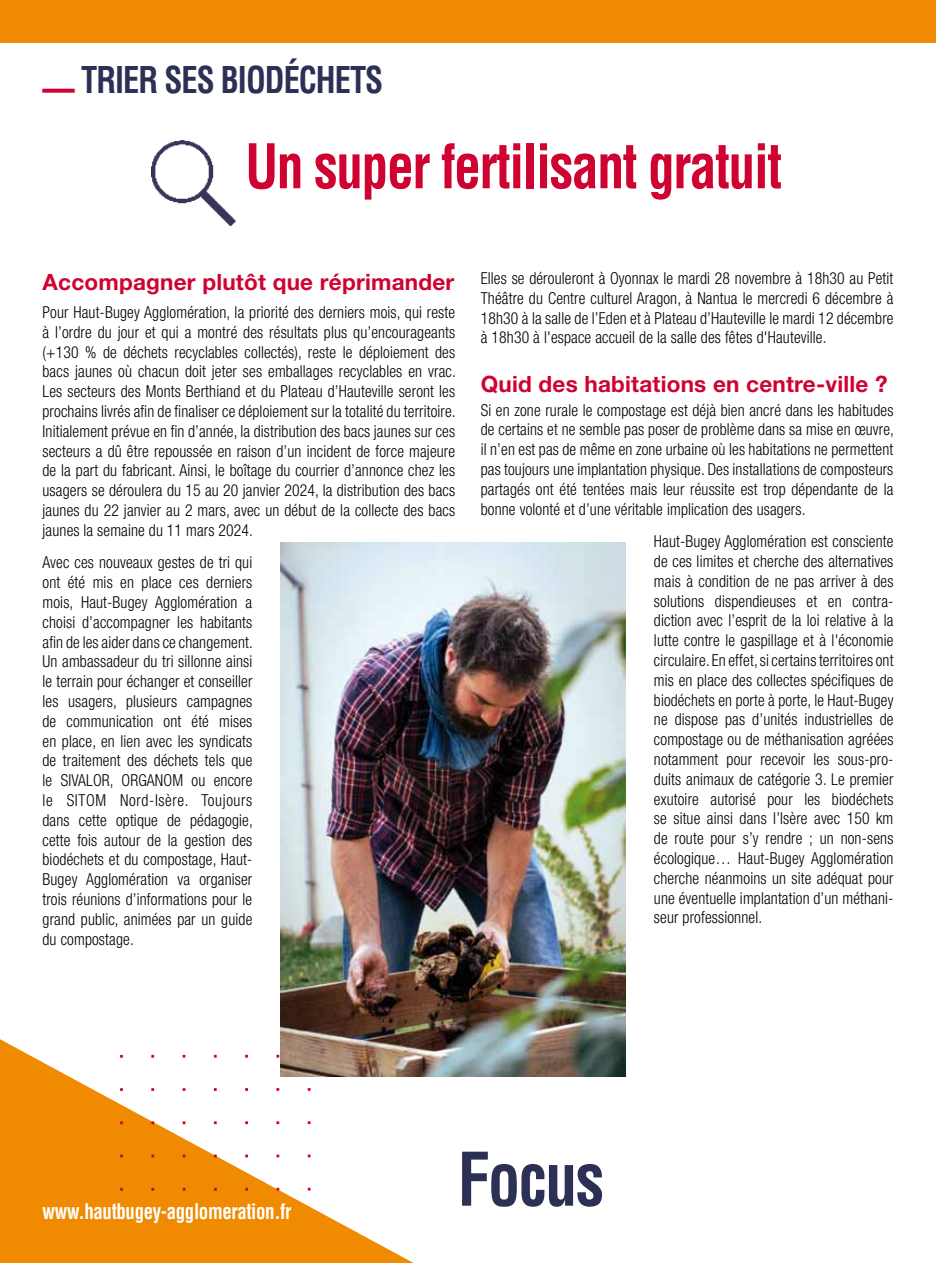
<style>
.page{position:relative;width:936px;height:1263px;background:#fff}
.page>*{position:absolute;margin:0;border:0;box-sizing:border-box;transform-origin:0 0}
.t1{font:700 condensed 72px "Helvetica";color:#2c3055;scale:.9 1}
.t2{font:700 condensed 60px "Helvetica";letter-spacing:-.03em;color:#cf0332;scale:.9 1}
.t3{font:700 condensed 36px "Helvetica";letter-spacing:-.03em;color:#2c3055;scale:.9 1}
.t4{font:700 22.5px "Helvetica Neue";letter-spacing:.01em;color:#cf0332}
.t5{font:700 condensed 21px "Helvetica";letter-spacing:-.02em;color:#fff;scale:.9 1}
.t6{font:300 condensed 16.5px/19.8px "Helvetica Neue LT Com";letter-spacing:.01em;color:#000;text-align:justify;scale:.95 1}
.s1{color:#cf0332}
</style>
<div class="page">
<div style="left:0;top:0;width:935px;height:43px;background:#f08a00"></div>
<svg style="left:0;top:1039px;width:413px;height:224px;fill:#f08a00"></svg>
<img style="left:151px;top:140px;width:84px;height:85px">
<img style="left:281px;top:542px;width:344px;height:534px">
<h3 class="t3" style="left:43px;top:57px;width:376px"><span class="s1">—</span> Trier ses biodéchets</h3>
<h2 class="t2" style="left:245px;top:129px;width:598px">Un super fertilisant gratuit</h2>
<h3 class="t4" style="left:43px;top:268px;width:413px">Accompagner plutôt que réprimander</h3>
<p class="t6" style="left:43px;top:302px;width:436px">Pour Haut-Bugey Agglomération, la priorité des derniers mois, qui reste à l’ordre du jour et qui a montré des résultats plus qu’encourageants (+130 % de déchets recyclables collectés), reste le déploiement des bacs jaunes où chacun doit jeter ses emballages recyclables en vrac.<br>Les secteurs des Monts Berthiand et du Plateau d’Hauteville seront les prochains livrés afin de finaliser ce déploiement sur la totalité du territoire.<br>Initialement prévue en fin d’année, la distribution des bacs jaunes sur ces secteurs a dû être repoussée en raison d’un incident de force majeure de la part du fabricant. Ainsi, le boîtage du courrier d’annonce chez les usagers se déroulera du 15 au 20 janvier 2024, la distribution des bacs jaunes du 22 janvier au 2 mars, avec un début de la collecte des bacs jaunes la semaine du 11 mars 2024.</p>
<p class="t6" style="left:43px;top:553px;width:223px">Avec ces nouveaux gestes de tri qui ont été mis en place ces derniers mois, Haut-Bugey Agglomération a choisi d’accompagner les habitants afin de les aider dans ce changement.<br>Un ambassadeur du tri sillonne ainsi le terrain pour échanger et conseiller les usagers, plusieurs campagnes de communication ont été mises en place, en lien avec les syndicats de traitement des déchets tels que le SIVALOR, ORGANOM ou encore le SITOM Nord-Isère. Toujours dans cette optique de pédagogie, cette fois autour de la gestion des biodéchets et du compostage, Haut-Bugey Agglomération va organiser trois réunions d’informations pour le grand public, animées par un guide du compostage.</p>
<p class="t6" style="left:480px;top:268px;width:436px">Elles se dérouleront à Oyonnax le mardi 28 novembre à 18h30 au Petit Théâtre du Centre culturel Aragon, à Nantua le mercredi 6 décembre à 18h30 à la salle de l’Eden et à Plateau d’Hauteville le mardi 12 décembre à 18h30 à l'espace accueil de la salle des fêtes d'Hauteville.</p>
<h3 class="t4" style="left:480px;top:370px;width:408px">Quid des habitations en centre-ville ?</h3>
<p class="t6" style="left:480px;top:400px;width:436px">Si en zone rurale le compostage est déjà bien ancré dans les habitudes de certains et ne semble pas poser de problème dans sa mise en œuvre, il n’en est pas de même en zone urbaine où les habitations ne permettent pas toujours une implantation physique. Des installations de composteurs partagés ont été tentées mais leur réussite est trop dépendante de la bonne volonté et d’une véritable implication des usagers.</p>
<p class="t6" style="left:654px;top:531px;width:253px">Haut-Bugey Agglomération est consciente de ces limites et cherche des alternatives mais à condition de ne pas arriver à des solutions dispendieuses et en contra&shy;diction avec l’esprit de la loi relative à la lutte contre le gaspillage et à l'économie circulaire. En effet, si certains territoires ont mis en place des collectes spécifiques de biodéchets en porte à porte, le Haut-Bugey ne dispose pas d’unités industrielles de compostage ou de méthanisation agréées notamment pour recevoir les sous-pro&shy;duits animaux de catégorie 3. Le premier exutoire autorisé pour les biodéchets se situe ainsi dans l’Isère avec 150 km de route pour s’y rendre ; un non-sens écologique… Haut-Bugey Agglomération cherche néanmoins un site adéquat pour une éventuelle implantation d’un méthani&shy;seur professionnel.</p>
<p class="t5" style="left:43px;top:1198px;width:278px">www.hautbugey-agglomeration.fr</p>
<h1 class="t1" style="left:457px;top:1134px;width:165px">Focus</h1>
</div>
